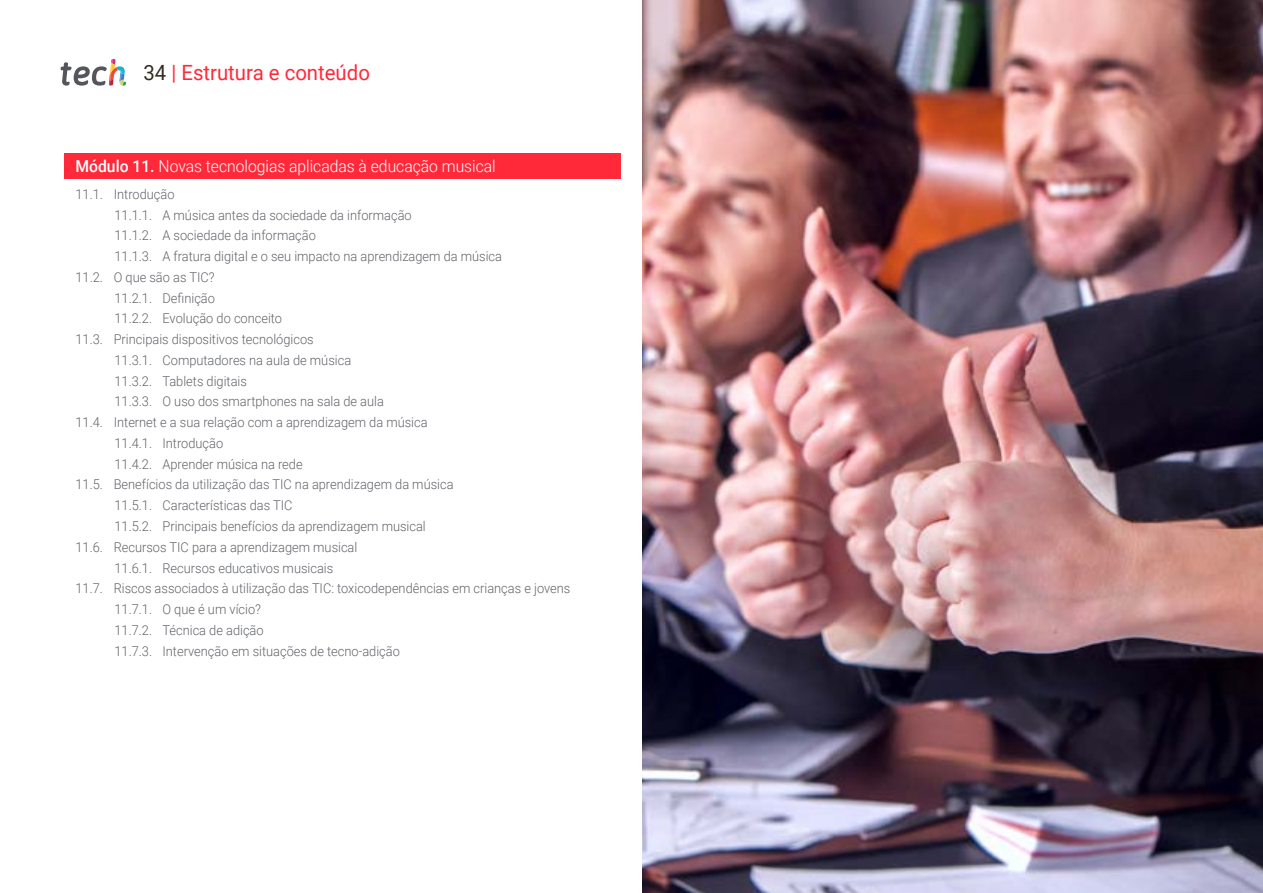
<style>
.page{position:relative;width:1263px;height:893px;background:#fff}
.page>*{position:absolute;margin:0;border:0;box-sizing:border-box;transform-origin:0 0}
.t1{font:21px "Roboto";color:#ff293a}
.t2{font:300 16.5px "Roboto";color:#fff;scale:.95 1}
.t3{font:300 13.5px "Roboto";color:#61646a;scale:.95 1}
.s1{color:#312e20}
.s2{font-weight:500}
</style>
<div class="page">
<svg style="left:61px;top:59px;width:65px;height:27px"></svg>
<img style="left:642px;top:0;width:621px;height:893px">
<div style="left:64px;top:153px;width:557px;height:25px;background:#ff293a"></div>
<h1 class="t1" style="left:144px;top:57px;width:228px"><span class="s1">34</span> | Estrutura e conteúdo</h1>
<p class="t2" style="left:75px;top:154px;width:444px"><span class="s2">Módulo 11.</span> Novas tecnologias aplicadas à educação musical</p>
<p class="t3" style="left:75px;top:185px;width:106px">11.1. Introdução</p>
<p class="t3" style="left:114px;top:205px;width:314px">11.1.1. A música antes da sociedade da informação</p>
<p class="t3" style="left:114px;top:226px;width:214px">11.1.2. A sociedade da informação</p>
<p class="t3" style="left:114px;top:247px;width:409px">11.1.3. A fratura digital e o seu impacto na aprendizagem da música</p>
<p class="t3" style="left:75px;top:268px;width:148px">11.2. O que são as TIC?</p>
<p class="t3" style="left:114px;top:288px;width:107px">11.2.1. Definição</p>
<p class="t3" style="left:114px;top:309px;width:178px">11.2.2. Evolução do conceito</p>
<p class="t3" style="left:75px;top:330px;width:252px">11.3. Principais dispositivos tecnológicos</p>
<p class="t3" style="left:114px;top:351px;width:251px">11.3.1. Computadores na aula de música</p>
<p class="t3" style="left:114px;top:371px;width:141px">11.3.2. Tablets digitais</p>
<p class="t3" style="left:114px;top:392px;width:285px">11.3.3. O uso dos smartphones na sala de aula</p>
<p class="t3" style="left:75px;top:413px;width:372px">11.4. Internet e a sua relação com a aprendizagem da música</p>
<p class="t3" style="left:114px;top:434px;width:116px">11.4.1. Introdução</p>
<p class="t3" style="left:114px;top:454px;width:200px">11.4.2. Aprender música na rede</p>
<p class="t3" style="left:75px;top:475px;width:399px">11.5. Benefícios da utilização das TIC na aprendizagem da música</p>
<p class="t3" style="left:114px;top:496px;width:189px">11.5.1. Características das TIC</p>
<p class="t3" style="left:114px;top:517px;width:329px">11.5.2. Principais benefícios da aprendizagem musical</p>
<p class="t3" style="left:75px;top:537px;width:298px">11.6. Recursos TIC para a aprendizagem musical</p>
<p class="t3" style="left:114px;top:558px;width:232px">11.6.1. Recursos educativos musicais</p>
<p class="t3" style="left:75px;top:579px;width:522px">11.7. Riscos associados à utilização das TIC: toxicodependências em crianças e jovens</p>
<p class="t3" style="left:114px;top:600px;width:156px">11.7.1. O que é um vício?</p>
<p class="t3" style="left:114px;top:620px;width:159px">11.7.2. Técnica de adição</p>
<p class="t3" style="left:114px;top:641px;width:302px">11.7.3. Intervenção em situações de tecno-adição</p>
</div>
